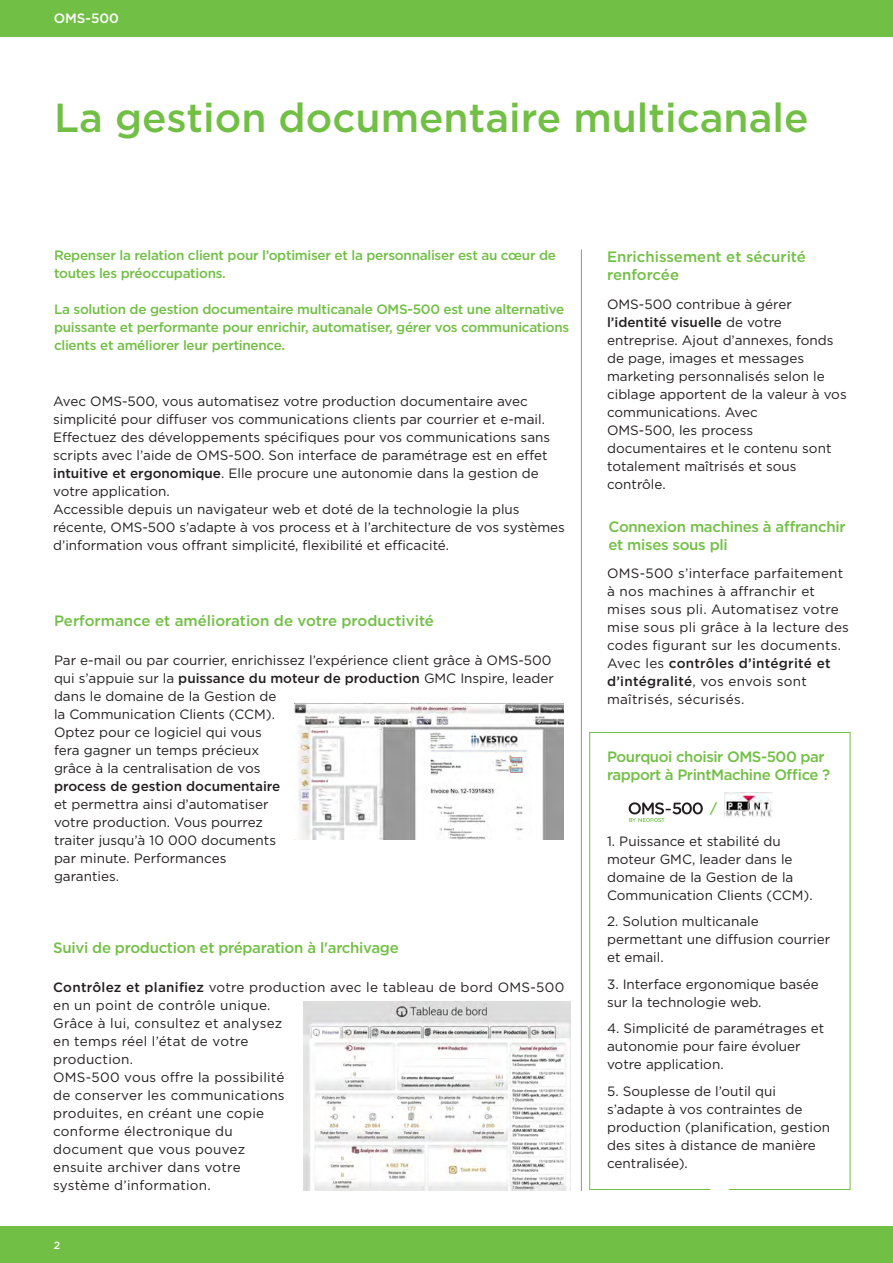
<style>
.page{position:relative;width:893px;height:1263px;background:#fff}
.page>*{position:absolute;margin:0;border:0;box-sizing:border-box;transform-origin:0 0}
._2014_Title{font:500 40.5px "Gotham";color:#71bf44}
.Subhead_1{font:500 15px/18px "Gotham";letter-spacing:-.02em;color:#71bf44}
.Subhead_2{font:500 15px/18px "Gotham";color:#71bf44}
.Body_Text{font:13.5px/18px "Gotham";color:#231f20}
.Body_Text-2{font:13.5px/18px "Gotham";letter-spacing:.02em;color:#231f20}
.Subhead_1-2{font:500 13.5px/18px "Gotham";letter-spacing:-.02em;color:#71bf44}
.Page_Footer___Header{font:500 13.5px "Gotham";color:#fff}
._2014_Details_techni{font:500 13.5px "Gotham";color:#71bf44}
.Page_Footer___Header-2{font:500 10.5px "Gotham";color:#fff}
.s1{font-weight:500}
</style>
<div class="page">
<div style="left:0;top:0;width:893px;height:36px;background:#71bf44"></div>
<div style="left:0;top:1227px;width:893px;height:36px;background:#71bf44"></div>
<hr style="left:581px;top:249px;width:1px;height:942px;background:#919396">
<img style="left:303px;top:1001px;width:267px;height:189px">
<img style="left:294px;top:703px;width:269px;height:137px">
<svg style="left:589px;top:732px;width:262px;height:458px"></svg>
<img style="left:724px;top:792px;width:49px;height:25px">
<div style="left:624px;top:797px;width:83px;height:26px;background:#fff"></div>
<svg style="left:629px;top:802px;width:74px;height:20px"></svg>
<p class="Page_Footer___Header" style="left:54px;top:10px;width:67px">OMS-500</p>
<p class="_2014_Title" style="left:54px;top:91px;width:756px">La gestion documentaire multicanale</p>
<p class="Subhead_1-2" style="left:54px;top:246px;width:504px">Repenser la relation client pour l’optimiser et la personnaliser est au cœur de toutes les préoccupations.</p>
<p class="Subhead_1-2" style="left:54px;top:300px;width:517px">La solution de gestion documentaire multicanale OMS-500 est une alternative puissante et performante pour enrichir, automatiser, gérer vos communications clients et améliorer leur pertinence.</p>
<p class="Body_Text" style="left:53px;top:392px;width:493px">Avec OMS-500, vous automatisez votre production documentaire avec simplicité pour diffuser vos communications clients par courrier et e-mail.</p>
<p class="Body_Text" style="left:53px;top:428px;width:499px">Effectuez des développements spécifiques pour vos communications sans scripts avec l’aide de OMS-500. Son interface de paramétrage est en effet <span class="s1">intuitive et ergonomique</span>. Elle procure une autonomie dans la gestion de votre application.</p>
<p class="Body_Text" style="left:53px;top:500px;width:513px">Accessible depuis un navigateur web et doté de la technologie la plus récente, OMS-500 s’adapte à vos process et à l’architecture de vos systèmes d’information vous offrant simplicité, flexibilité et efficacité.</p>
<p class="Subhead_2" style="left:54px;top:611px;width:381px">Performance et amélioration de votre productivité</p>
<p class="Body_Text" style="left:54px;top:651px;width:501px">Par e-mail ou par courrier, enrichissez l’expérience client grâce à OMS-500 qui s’appuie sur la <span class="s1">puissance du moteur de production</span> GMC Inspire, leader dans le domaine de la Gestion de<br>la Communication Clients (CCM).<br>Optez pour ce logiciel qui vous<br>fera gagner un temps précieux<br>grâce à la centralisation de vos<br><span class="s1">process de gestion documentaire<br></span>et permettra ainsi d’automatiser<br>votre production. Vous pourrez<br>traiter jusqu’à 10 000 documents<br>par minute. Performances<br>garanties.</p>
<p class="Subhead_1" style="left:53px;top:938px;width:347px">Suivi de production et préparation à l'archivage</p>
<p class="Body_Text-2" style="left:53px;top:978px;width:513px"><span class="s1">Contrôlez et planifiez</span> votre production avec le tableau de bord OMS-500 en un point de contrôle unique.<br>Grâce à lui, consultez et analysez<br>en temps réel l’état de votre<br>production.</p>
<p class="Body_Text-2" style="left:53px;top:1068px;width:233px">OMS-500 vous offre la possibilité de conserver les communications produites, en créant une copie conforme électronique du document que vous pouvez ensuite archiver dans votre système d’information.</p>
<p class="Page_Footer___Header-2" style="left:54px;top:1238px;width:8px">2</p>
<p class="Subhead_2" style="left:607px;top:247px;width:200px">Enrichissement et sécurité renforcée</p>
<p class="Body_Text" style="left:607px;top:295px;width:241px">OMS-500 contribue à gérer <span class="s1">l’identité visuelle</span> de votre entreprise. Ajout d’annexes, fonds de page, images et messages marketing personnalisés selon le ciblage apportent de la valeur à vos communications. Avec<br>OMS-500, les process documentaires et le contenu sont totalement maîtrisés et sous contrôle.</p>
<p class="Subhead_1" style="left:608px;top:518px;width:239px">Connexion machines à affranchir et mises sous pli</p>
<p class="Body_Text-2" style="left:607px;top:564px;width:243px">OMS-500 s’interface parfaitement à nos machines à affranchir et mises sous pli. Automatisez votre mise sous pli grâce à la lecture des codes figurant sur les documents.<br>Avec les <span class="s1">contrôles d’intégrité et d’intégralité</span>, vos envois sont maîtrisés, sécurisés.</p>
<p class="Subhead_1" style="left:607px;top:747px;width:225px">Pourquoi choisir OMS-500 par rapport à PrintMachine Office ?</p>
<p class="_2014_Details_techni" style="left:710px;top:799px;width:9px">/</p>
<p class="Body_Text" style="left:607px;top:832px;width:207px">1. Puissance et stabilité du moteur GMC, leader dans le domaine de la Gestion de la<br>Communication Clients (CCM).</p>
<p class="Body_Text" style="left:607px;top:912px;width:225px">2. Solution multicanale permettant une diffusion courrier et email.</p>
<p class="Body_Text" style="left:607px;top:975px;width:213px">3. Interface ergonomique basée sur la technologie web.</p>
<p class="Body_Text" style="left:607px;top:1019px;width:219px">4. Simplicité de paramétrages et autonomie pour faire évoluer votre application.</p>
<p class="Body_Text" style="left:607px;top:1082px;width:224px">5. Souplesse de l’outil qui s’adapte à vos contraintes de production (planification, gestion des sites à distance de manière centralisée).</p>
</div>
